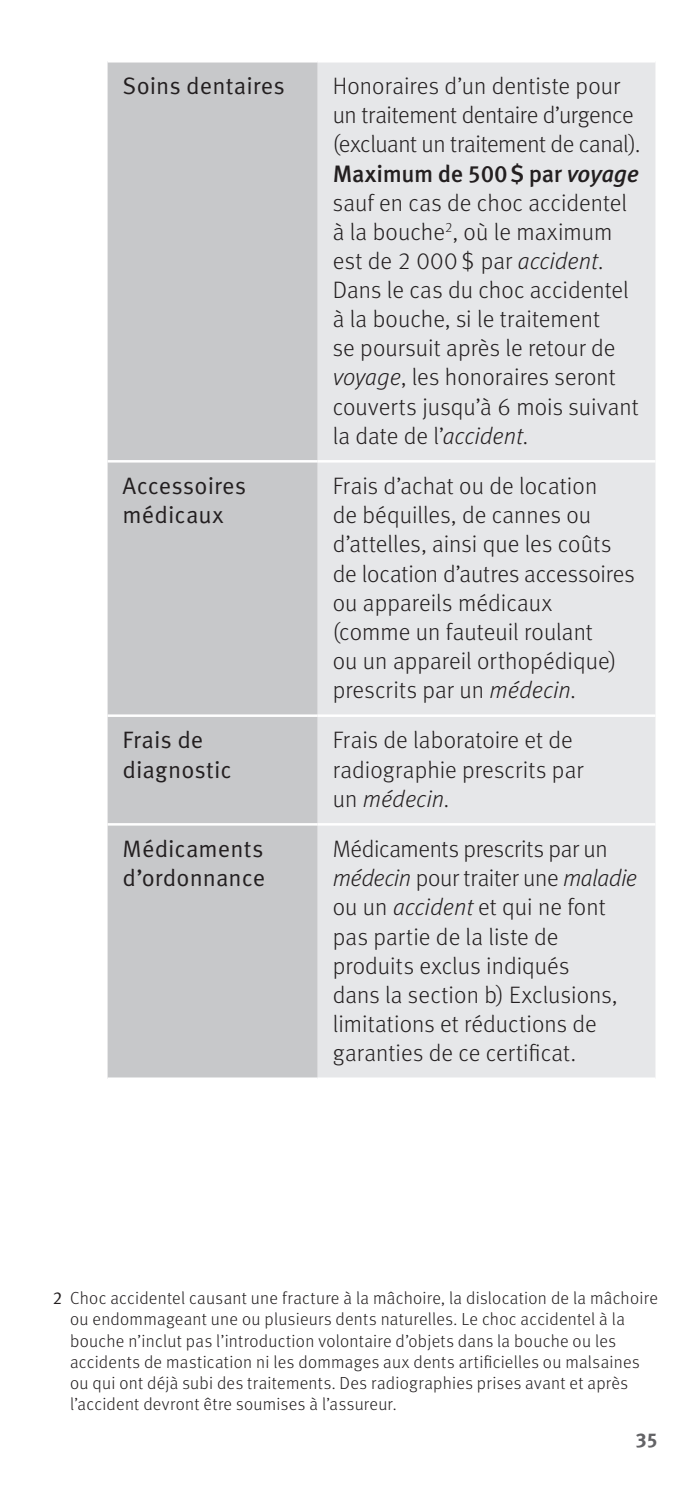
<style>
.page{position:relative;width:698px;height:1508px;background:#fff}
.page>*{position:absolute;margin:0;border:0;box-sizing:border-box;transform-origin:0 0}
.t1{font:300 23.75px/29px "Meta OT";color:#231f20}
.t2{font:23.75px/29px "Meta OT Norm";letter-spacing:.005em;color:#231f20}
.t3{font:700 20px "Meta OT";color:#636366}
.t4{font:300 17.5px/21.2px "Meta OT";letter-spacing:.015em;color:#231f20}
.s1{font-weight:500}
.s2{font-weight:500;font-style:italic}
.s3{font-style:italic}
.s4{font-family:"Meta OT Norm";font-weight:400}
</style>
<div class="page">
<div style="left:108px;top:62px;width:210px;height:1015px;background:#c7c8ca"></div>
<div style="left:318px;top:62px;width:337px;height:1015px;background:#e6e7e9"></div>
<hr style="left:108px;top:460px;width:210px;height:2px;background:#fff">
<hr style="left:318px;top:460px;width:337px;height:2px;background:#fff">
<hr style="left:108px;top:714px;width:210px;height:3px;background:#fff">
<hr style="left:318px;top:714px;width:337px;height:3px;background:#fff">
<hr style="left:108px;top:823px;width:210px;height:2px;background:#fff">
<hr style="left:318px;top:823px;width:337px;height:2px;background:#fff">
<p class="t2" style="left:122px;top:72px;width:164px">Soins dentaires</p>
<p class="t1" style="left:332px;top:72px;width:309px">Honoraires d’un dentiste pour un traitement dentaire d’urgence (excluant un traitement de canal).<br><span class="s1">Maximum de 500$ par</span> <span class="s2">voyage </span>sauf en cas de choc accidentel à la bouche<sup>2</sup>, où le maximum est de 2 000$ par <span class="s3">accident</span>.<br>Dans le cas du choc accidentel à la bouche, si le traitement<br>se poursuit après le retour de <span class="s3">voyage</span>, les honoraires seront couverts jusqu’à 6 mois suivant la date de l’<span class="s3">accident</span>.</p>
<p class="t2" style="left:123px;top:472px;width:125px">Accessoires médicaux</p>
<p class="t1" style="left:333px;top:472px;width:303px">Frais d’achat ou de location<br>de béquilles, de cannes ou d’attelles, ainsi que les coûts de location d’autres accessoires ou appareils médicaux (comme un fauteuil roulant<br>ou un appareil orthopédique) prescrits par un <span class="s3">médecin</span>.</p>
<p class="t2" style="left:123px;top:726px;width:111px">Frais de diagnostic</p>
<p class="t1" style="left:333px;top:726px;width:252px">Frais de laboratoire et de radiographie prescrits par un <span class="s3">médecin</span>.</p>
<p class="t2" style="left:123px;top:834px;width:144px">Médicaments d’ordonnance</p>
<p class="t1" style="left:333px;top:835px;width:306px">Médicaments prescrits par un <span class="s3">médecin</span> pour traiter une <span class="s3">maladie </span>ou un <span class="s3">accident</span> et qui ne font pas partie de la liste de produits exclus indiqués<br>dans la section b) Exclusions, limitations et réductions de garanties de ce certificat.</p>
<p class="t4" style="left:70px;top:1287px;width:589px;text-indent:-17px"><span class="s4">2</span> Choc accidentel causant une fracture à la mâchoire, la dislocation de la mâchoire ou endommageant une ou plusieurs dents naturelles. Le choc accidentel à la bouche n’inclut pas l’introduction volontaire d’objets dans la bouche ou les accidents de mastication ni les dommages aux dents artificielles ou malsaines ou qui ont déjà subi des traitements. Des radiographies prises avant et après l’accident devront être soumises à l’assureur.</p>
<p class="t3" style="left:635px;top:1427px;width:24px">35</p>
</div>
